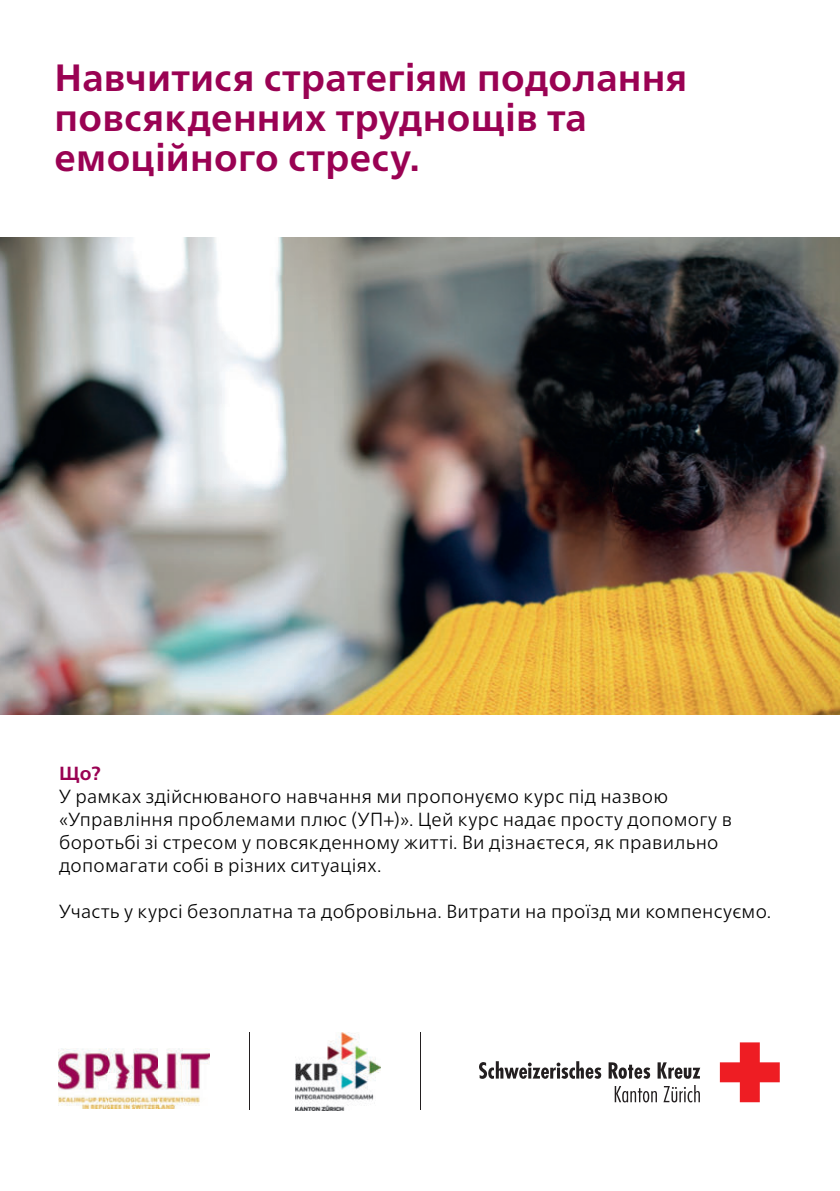
<style>
.page{position:relative;width:840px;height:1191px;background:#fff}
.page>*{position:absolute;margin:0;border:0;box-sizing:border-box;transform-origin:0 0}
.t1{font:700 38px/40px "Frutiger Neue LTW1 G";letter-spacing:.005em;color:#9a0253}
.t2{font:300 19px/23px "Frutiger Neue LTW1 G";letter-spacing:.015em;color:#000}
.t3{font:700 19px "Frutiger Neue LTW1 G";color:#9a0253}
</style>
<div class="page">
<svg style="left:719px;top:1042px;width:60px;height:60px"></svg>
<svg style="left:479px;top:1061px;width:122px;height:17px"></svg>
<svg style="left:608px;top:1062px;width:41px;height:16px"></svg>
<svg style="left:657px;top:1062px;width:43px;height:16px"></svg>
<svg style="left:614px;top:1086px;width:42px;height:16px"></svg>
<svg style="left:663px;top:1085px;width:36px;height:17px"></svg>
<img style="left:0;top:238px;width:839px;height:477px">
<img style="left:58px;top:1048px;width:151px;height:60px">
<img style="left:295px;top:1032px;width:85px;height:78px">
<hr style="left:249px;top:1032px;width:1px;height:78px;background:#231f20">
<hr style="left:420px;top:1032px;width:1px;height:78px;background:#231f20">
<h1 class="t1" style="left:55px;top:61px;width:634px">Навчитися стратегіям подолання повсякденних труднощів та емоційного стресу.</h1>
<p class="t3" style="left:59px;top:766px;width:43px">Що?</p>
<p class="t2" style="left:59px;top:786px;width:674px">У рамках здійснюваного навчання ми пропонуємо курс під назвою «Управління проблемами плюс (УП+)». Цей курс надає просту допомогу в боротьбі зі стресом у повсякденному житті. Ви дізнаєтеся, як правильно допомагати собі в різних ситуаціях.</p>
<p class="t2" style="left:59px;top:901px;width:713px">Участь у курсі безоплатна та добровільна. Витрати на проїзд ми компенсуємо.</p>
</div>
